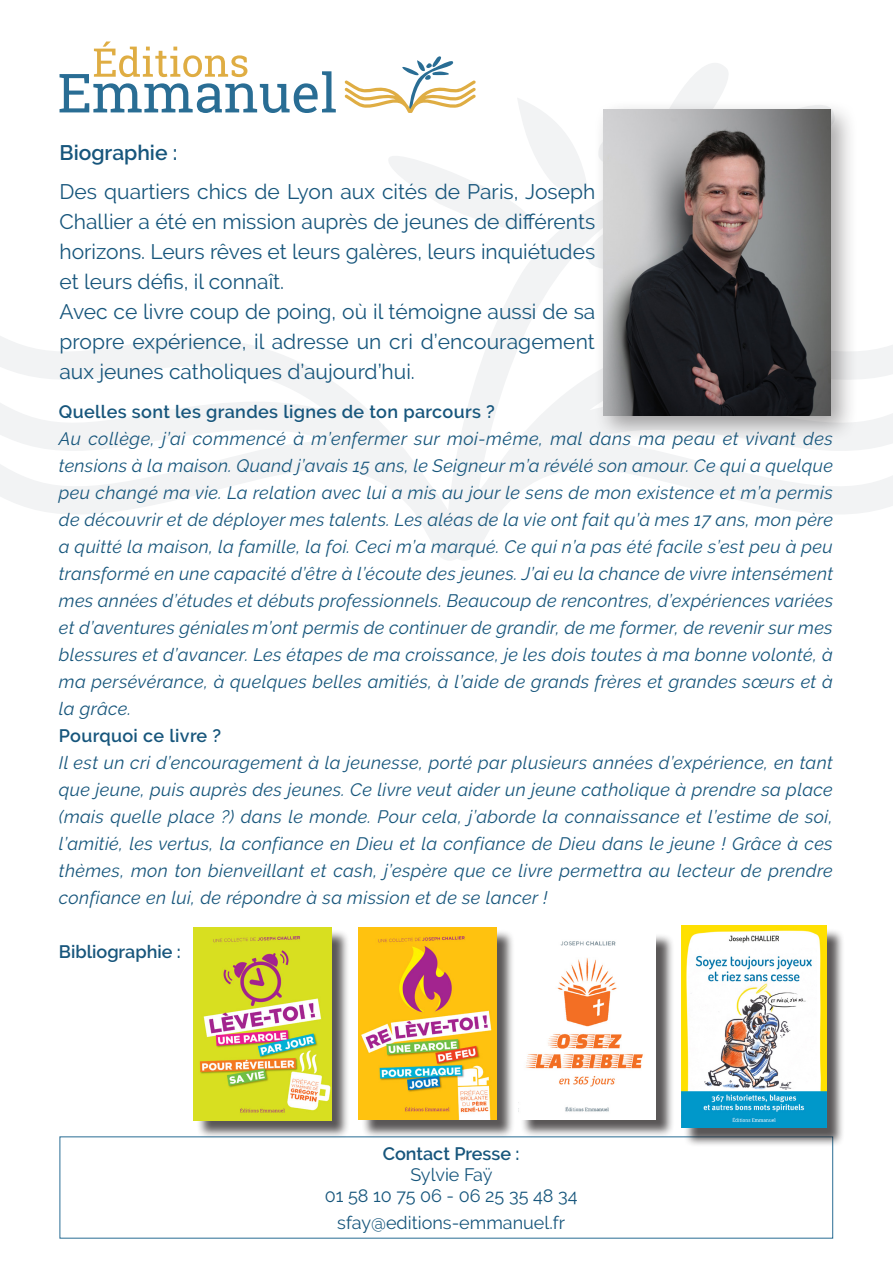
<style>
.page{position:relative;width:893px;height:1263px;background:#fff}
.page>*{position:absolute;margin:0;border:0;box-sizing:border-box;transform-origin:0 0}
._05_Texte_courant{font:21px/30px "Raleway";color:#17567c;text-align:justify}
._05_Texte_courant-2{font:600 21px "Raleway";color:#17567c}
._05_Texte_courant-3{font:italic 18px/27px "Raleway";letter-spacing:.02em;color:#17567c;text-align:justify}
._05_Texte_courant-4{font:600 18px "Raleway";letter-spacing:.02em;color:#17567c}
._07_info_technique{font:18px "Raleway";color:#17567c}
._05_Texte_courant-5{font:600 18px "Raleway";color:#17567c}
._07_info_technique-2{font:600 18px "Raleway";color:#17567c}
</style>
<div class="page">
<svg style="left:0;top:273px;width:893px;height:287px"></svg>
<svg style="left:344px;top:56px;width:384px;height:213px"></svg>
<svg style="left:60px;top:42px;width:276px;height:71px"></svg>
<div style="left:594px;top:100px;width:264px;height:343px;background:#231f20;opacity:.4"></div>
<img style="left:604px;top:109px;width:226px;height:307px">
<div style="left:361px;top:929px;width:154px;height:209px;background:#231f20;opacity:.75"></div>
<img style="left:359px;top:927px;width:137px;height:193px">
<div style="left:684px;top:928px;width:161px;height:219px;background:#231f20;opacity:.75"></div>
<img style="left:681px;top:926px;width:145px;height:202px">
<div style="left:520px;top:933px;width:155px;height:205px;background:#231f20;opacity:.75"></div>
<img style="left:518px;top:933px;width:138px;height:186px">
<div style="left:196px;top:929px;width:154px;height:210px;background:#231f20;opacity:.75"></div>
<img style="left:193px;top:927px;width:138px;height:193px">
<p class="_05_Texte_courant-2" style="left:60px;top:141px;width:119px">Biographie :</p>
<p class="_05_Texte_courant" style="left:60px;top:177px;width:537px">Des quartiers chics de Lyon aux cités de Paris, Joseph Challier a été en mission auprès de jeunes de différents horizons. Leurs rêves et leurs galères, leurs inquiétudes et leurs défis, il connaît.</p>
<p class="_05_Texte_courant" style="left:60px;top:297px;width:537px">Avec ce livre coup de poing, où il témoigne aussi de sa propre expérience, il adresse un cri d’encouragement aux jeunes catholiques d’aujourd’hui.</p>
<p class="_05_Texte_courant-4" style="left:59px;top:401px;width:437px">Quelles sont les grandes lignes de ton parcours ?</p>
<p class="_05_Texte_courant-3" style="left:59px;top:425px;width:776px">Au collège, j’ai commencé à m’enfermer sur moi-même, mal dans ma peau et vivant des tensions à la maison. Quand j’avais 15 ans, le Seigneur m’a révélé son amour. Ce qui a quelque peu changé ma vie. La relation avec lui a mis au jour le sens de mon existence et m’a permis de découvrir et de déployer mes talents. Les aléas de la vie ont fait qu’à mes 17 ans, mon père a quitté la maison, la famille, la foi. Ceci m’a marqué. Ce qui n’a pas été facile s’est peu à peu transformé en une capacité d’être à l’écoute des jeunes. J’ai eu la chance de vivre intensément mes années d’études et débuts professionnels. Beaucoup de rencontres, d’expériences variées et d’aventures géniales m’ont permis de continuer de grandir, de me former, de revenir sur mes blessures et d’avancer. Les étapes de ma croissance, je les dois toutes à ma bonne volonté, à ma persévérance, à quelques belles amitiés, à l’aide de grands frères et grandes sœurs et à la grâce.</p>
<p class="_05_Texte_courant-4" style="left:59px;top:725px;width:164px">Pourquoi ce livre ?</p>
<p class="_05_Texte_courant-3" style="left:59px;top:749px;width:775px">Il est un cri d’encouragement à la jeunesse, porté par plusieurs années d’expérience, en tant que jeune, puis auprès des jeunes. Ce livre veut aider un jeune catholique à prendre sa place (mais quelle place ?) dans le monde. Pour cela, j’aborde la connaissance et l’estime de soi, l’amitié, les vertus, la confiance en Dieu et la confiance de Dieu dans le jeune ! Grâce à ces thèmes, mon ton bienveillant et cash, j’espère que ce livre permettra au lecteur de prendre confiance en lui, de répondre à sa mission et de se lancer !</p>
<p class="_05_Texte_courant-5" style="left:59px;top:941px;width:124px">Bibliographie :</p>
<p class="_07_info_technique-2" style="left:383px;top:1143px;width:138px">Contact Presse :</p>
<p class="_07_info_technique" style="left:410px;top:1164px;width:84px">Sylvie Faÿ</p>
<p class="_07_info_technique" style="left:325px;top:1185px;width:254px">01 58 10 75 06 - 06 25 35 48 34</p>
<p class="_07_info_technique" style="left:337px;top:1212px;width:229px">sfay@editions-emmanuel.fr</p>
</div>
